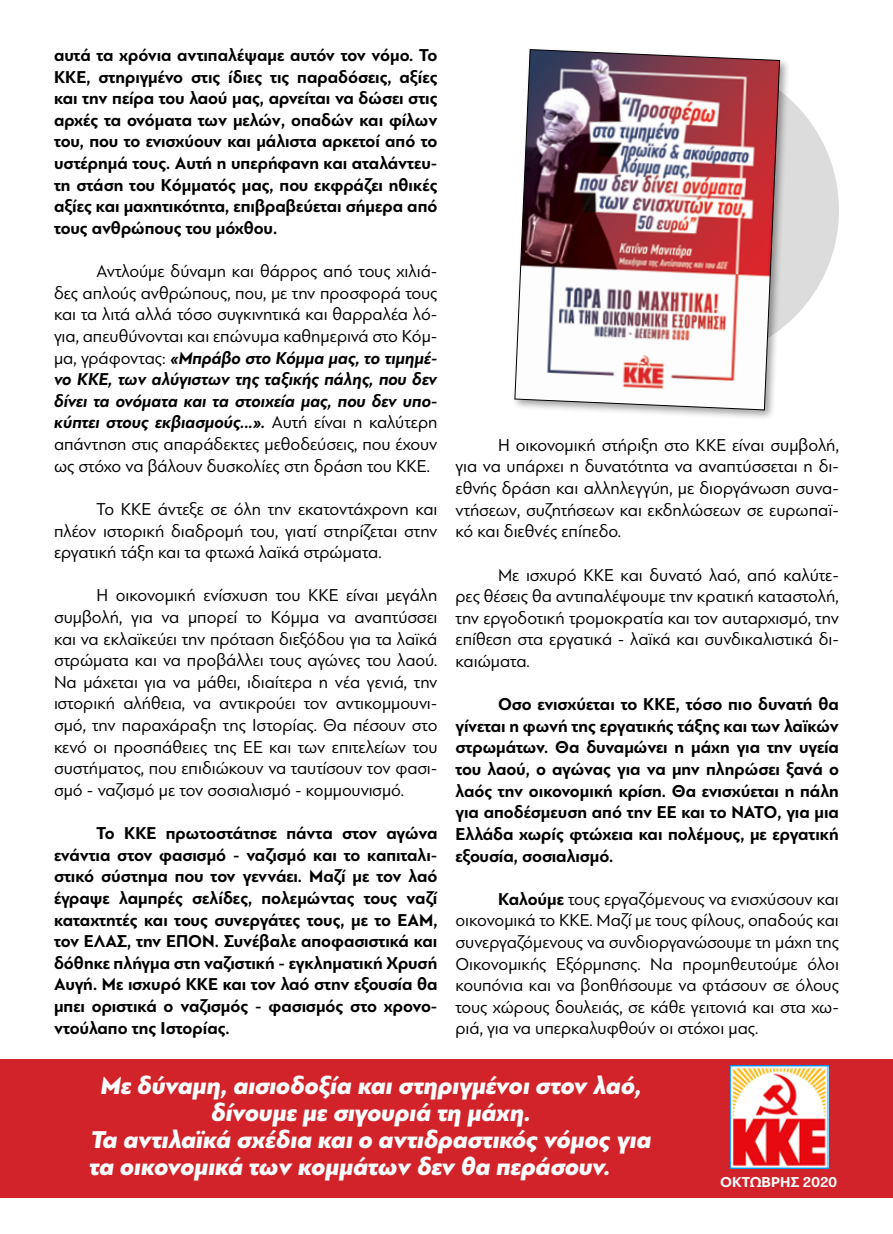
<style>
.page{position:relative;width:893px;height:1234px;background:#fff}
.page>*{position:absolute;margin:0;border:0;box-sizing:border-box;transform-origin:0 0}
.t1{font:italic 900 25.5px "PF Bague Sans Pro";color:#fff}
.t2{font:18px/21.6px "PF Bague Sans Pro";color:#000;text-align:justify}
.t3{font:700 18px/21.6px "PF Bague Sans Pro";color:#000;text-align:justify}
.t4{font:700 15px "PF Bague Sans Pro";color:#fff}
.s1{font-weight:700;font-style:italic}
.s2{font-weight:700}
</style>
<div class="page">
<div style="left:533px;top:59px;width:306px;height:303px;background:#dcdcdc;border-radius:50%"></div>
<div style="left:0;top:1059px;width:893px;height:138px;background:#d2232a"></div>
<img style="left:730px;top:1065px;width:99px;height:103px">
<div style="left:512px;top:46px;width:278px;height:375px;background:#000;opacity:.37"></div>
<img style="left:514px;top:49px;width:266px;height:361px">
<p class="t3" style="left:54px;top:44px;width:385px">αυτά τα χρόνια αντιπαλέψαμε αυτόν τον νόμο. Το ΚΚΕ, στηριγμένο στις ίδιες τις παραδόσεις, αξίες και την πείρα του λαού μας, αρνείται να δώσει στις αρχές τα ονόματα των μελών, οπαδών και φίλων του, που το ενισχύουν και μάλιστα αρκετοί από το υστέρημά τους. Αυτή η υπερήφανη και αταλάντευ&shy;τη στάση του Κόμματός μας, που εκφράζει ηθικές αξίες και μαχητικότητα, επιβραβεύεται σήμερα από τους ανθρώπους του μόχθου.</p>
<p class="t2" style="left:54px;top:260px;width:385px;text-indent:43px">Αντλούμε δύναμη και θάρρος από τους χιλιά&shy;δες απλούς ανθρώπους, που, με την προσφορά τους και τα λιτά αλλά τόσο συγκινητικά και θαρραλέα λό&shy;για, απευθύνονται και επώνυμα καθημερινά στο Κόμ&shy;μα, γράφοντας: <span class="s1">«Μπράβο στο Κόμμα μας, το τιμημέ&shy;νο ΚΚΕ, των αλύγιστων της ταξικής πάλης, που δεν δίνει τα ονόματα και τα στοιχεία μας, που δεν υπο&shy;κύπτει στους εκβιασμούς...».</span> Αυτή είναι η καλύτερη απάντηση στις απαράδεκτες μεθοδεύσεις, που έχουν ως στόχο να βάλουν δυσκολίες στη δράση του ΚΚΕ.</p>
<p class="t2" style="left:54px;top:498px;width:385px;text-indent:43px">Το ΚΚΕ άντεξε σε όλη την εκατοντάχρονη και πλέον ιστορική διαδρομή του, γιατί στηρίζεται στην εργατική τάξη και τα φτωχά λαϊκά στρώματα.</p>
<p class="t2" style="left:54px;top:584px;width:385px;text-indent:43px">Η οικονομική ενίσχυση του ΚΚΕ είναι μεγάλη συμβολή, για να μπορεί το Κόμμα να αναπτύσσει και να εκλαϊκεύει την πρόταση διεξόδου για τα λαϊκά στρώματα και να προβάλλει τους αγώνες του λαού.<br>Να μάχεται για να μάθει, ιδιαίτερα η νέα γενιά, την ιστορική αλήθεια, να αντικρούει τον αντικομμουνι&shy;σμό, την παραχάραξη της Ιστορίας. Θα πέσουν στο κενό οι προσπάθειες της ΕΕ και των επιτελείων του συστήματος, που επιδιώκουν να ταυτίσουν τον φασι&shy;σμό - ναζισμό με τον σοσιαλισμό - κομμουνισμό.</p>
<p class="t3" style="left:54px;top:822px;width:385px;text-indent:43px">Το ΚΚΕ πρωτοστάτησε πάντα στον αγώνα ενάντια στον φασισμό - ναζισμό και το καπιταλι&shy;στικό σύστημα που τον γεννάει. Μαζί με τον λαό έγραψε λαμπρές σελίδες, πολεμώντας τους ναζί καταχτητές και τους συνεργάτες τους, με το ΕΑΜ, τον ΕΛΑΣ, την ΕΠΟΝ. Συνέβαλε αποφασιστικά και δόθηκε πλήγμα στη ναζιστική - εγκληματική Χρυσή Αυγή. Με ισχυρό ΚΚΕ και τον λαό στην εξουσία θα μπει οριστικά ο ναζισμός - φασισμός στο χρονο&shy;ντούλαπο της Ιστορίας.</p>
<p class="t2" style="left:455px;top:434px;width:385px;text-indent:43px">Η οικονομική στήριξη στο ΚΚΕ είναι συμβολή, για να υπάρχει η δυνατότητα να αναπτύσσεται η δι&shy;εθνής δράση και αλληλεγγύη, με διοργάνωση συνα&shy;ντήσεων, συζητήσεων και εκδηλώσεων σε ευρωπαϊ&shy;κό και διεθνές επίπεδο.</p>
<p class="t2" style="left:455px;top:563px;width:385px;text-indent:43px">Με ισχυρό ΚΚΕ και δυνατό λαό, από καλύτε&shy;ρες θέσεις θα αντιπαλέψουμε την κρατική καταστολή, την εργοδοτική τρομοκρατία και τον αυταρχισμό, την επίθεση στα εργατικά - λαϊκά και συνδικαλιστικά δι&shy;καιώματα.</p>
<p class="t3" style="left:455px;top:693px;width:385px;text-indent:43px">Οσο ενισχύεται το ΚΚΕ, τόσο πιο δυνατή θα γίνεται η φωνή της εργατικής τάξης και των λαϊκών στρωμάτων. Θα δυναμώνει η μάχη για την υγεία του λαού, ο αγώνας για να μην πληρώσει ξανά ο λαός την οικονομική κρίση. Θα ενισχύεται η πάλη για αποδέσμευση από την ΕΕ και το ΝΑΤΟ, για μια Ελλάδα χωρίς φτώχεια και πολέμους, με εργατική εξουσία, σοσιαλισμό.</p>
<p class="t2" style="left:455px;top:887px;width:385px;text-indent:43px"><span class="s2">Καλούμε</span> τους εργαζόμενους να ενισχύσουν και οικονομικά το ΚΚΕ. Μαζί με τους φίλους, οπαδούς και συνεργαζόμενους να συνδιοργανώσουμε τη μάχη της Οικονομικής Εξόρμησης. Να προμηθευτούμε όλοι κουπόνια και να βοηθήσουμε να φτάσουν σε όλους τους χώρους δουλειάς, σε κάθε γειτονιά και στα χω&shy;ριά, για να υπερκαλυφθούν οι στόχοι μας.</p>
<h1 class="t1" style="left:101px;top:1069px;width:542px">Με δύναμη, αισιοδοξία και στηριγμένοι στον λαό,</h1>
<h1 class="t1" style="left:211px;top:1096px;width:321px">δίνουμε με σιγουριά τη μάχη.</h1>
<h1 class="t1" style="left:91px;top:1123px;width:562px">Τα αντιλαϊκά σχέδια και ο αντιδραστικός νόμος για</h1>
<h1 class="t1" style="left:89px;top:1150px;width:523px">τα οικονομικά των κομμάτων δεν θα περάσουν.</h1>
<p class="t4" style="left:720px;top:1172px;width:119px">ΟΚΤΩΒΡΗΣ 2020</p>
</div>
